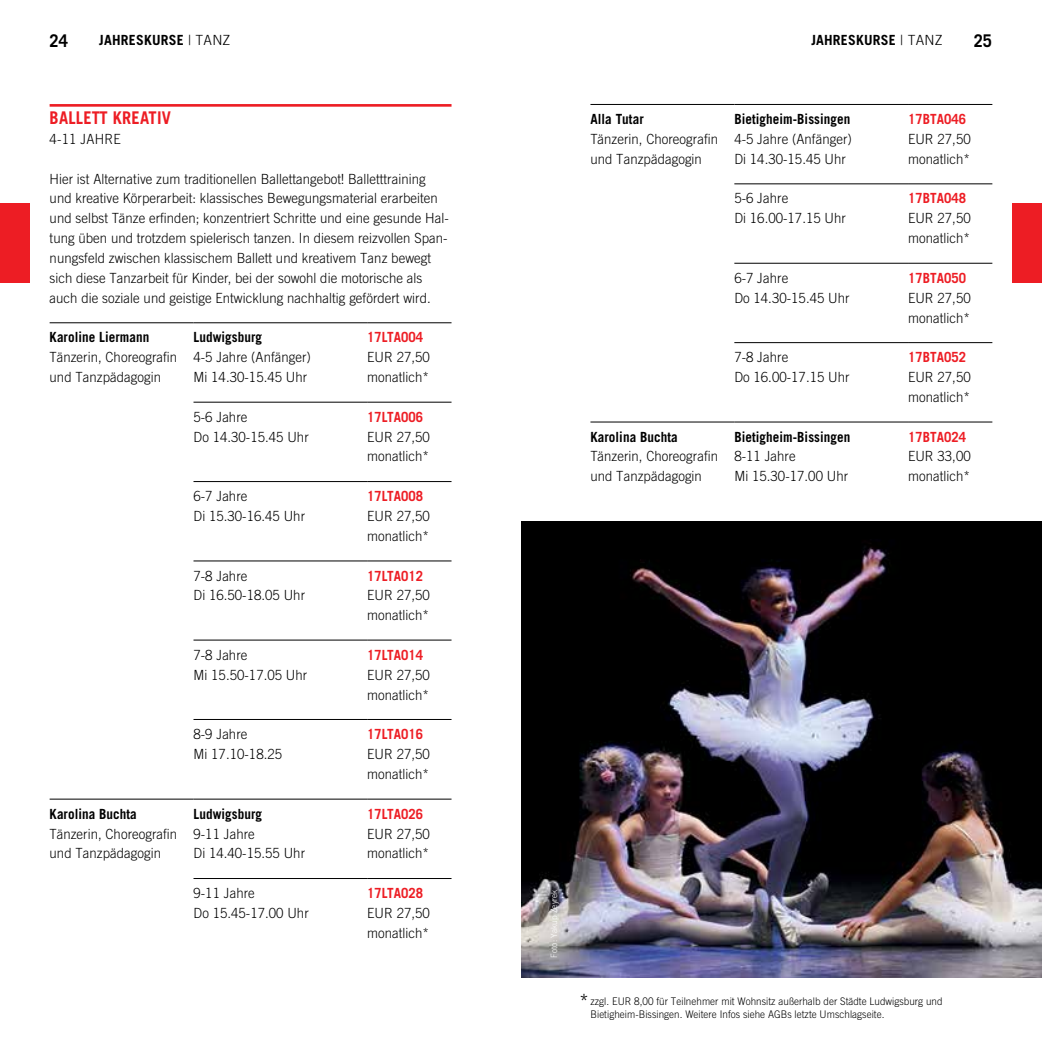
<style>
.page{position:relative;width:1042px;height:1042px;background:#fff}
.page>*{position:absolute;margin:0;border:0;box-sizing:border-box;transform-origin:0 0}
.t1{font:300 21px "Ludwigsburg Trade Gothic";color:#000;scale:.94 1}
.t2{font:700 17.5px "Ludwigsburg Trade Gothic";color:#ed1d24;scale:.94 1}
.t3{font:700 17.5px "Ludwigsburg Trade Gothic";color:#000;scale:.94 1}
.t4{font:300 14px/19.8px "Ludwigsburg Trade Gothic";letter-spacing:-.01em;color:#000;scale:.94 1}
.t5{font:700 14px "Ludwigsburg Trade Gothic";letter-spacing:-.01em;color:#000;scale:.94 1}
.t6{font:700 14px "Ludwigsburg Trade Gothic";letter-spacing:-.01em;color:#ed1d24;scale:.94 1}
.t7{font:700 14px "Ludwigsburg Trade Gothic";letter-spacing:-.01em;color:#000}
.t8{font:300 10.5px/12.6px "Ludwigsburg Trade Gothic";letter-spacing:-.01em;color:#000;scale:.94 1}
.t9{font:300 8.75px "Ludwigsburg Trade Gothic";letter-spacing:-.01em;color:#fff;scale:.94 1}
.s1{font-weight:300}
</style>
<div class="page">
<img style="left:521px;top:521px;width:521px;height:456px">
<hr style="left:50px;top:104px;width:401px;height:3px;background:#ed1d24">
<hr style="left:50px;top:322px;width:143px;height:1px;background:#000">
<hr style="left:193px;top:322px;width:174px;height:1px;background:#000">
<hr style="left:367px;top:322px;width:84px;height:1px;background:#000">
<hr style="left:193px;top:402px;width:174px;height:1px;background:#000">
<hr style="left:367px;top:402px;width:84px;height:1px;background:#000">
<hr style="left:193px;top:481px;width:174px;height:1px;background:#000">
<hr style="left:367px;top:481px;width:84px;height:1px;background:#000">
<hr style="left:193px;top:561px;width:174px;height:1px;background:#000">
<hr style="left:367px;top:561px;width:84px;height:1px;background:#000">
<hr style="left:193px;top:640px;width:174px;height:1px;background:#000">
<hr style="left:367px;top:640px;width:84px;height:1px;background:#000">
<hr style="left:193px;top:719px;width:174px;height:1px;background:#000">
<hr style="left:367px;top:719px;width:84px;height:1px;background:#000">
<hr style="left:50px;top:799px;width:143px;height:1px;background:#000">
<hr style="left:193px;top:799px;width:174px;height:1px;background:#000">
<hr style="left:367px;top:799px;width:84px;height:1px;background:#000">
<hr style="left:193px;top:878px;width:174px;height:1px;background:#000">
<hr style="left:367px;top:878px;width:84px;height:1px;background:#000">
<hr style="left:590px;top:104px;width:144px;height:1px;background:#000">
<hr style="left:734px;top:104px;width:174px;height:1px;background:#000">
<hr style="left:908px;top:104px;width:84px;height:1px;background:#000">
<hr style="left:734px;top:184px;width:174px;height:1px;background:#000">
<hr style="left:908px;top:184px;width:84px;height:1px;background:#000">
<hr style="left:734px;top:263px;width:174px;height:1px;background:#000">
<hr style="left:908px;top:263px;width:84px;height:1px;background:#000">
<hr style="left:734px;top:342px;width:174px;height:1px;background:#000">
<hr style="left:908px;top:342px;width:84px;height:1px;background:#000">
<hr style="left:590px;top:422px;width:144px;height:1px;background:#000">
<hr style="left:734px;top:422px;width:174px;height:1px;background:#000">
<hr style="left:908px;top:422px;width:84px;height:1px;background:#000">
<div style="left:1012px;top:203px;width:30px;height:80px;background:#ed1d24"></div>
<div style="left:0;top:203px;width:30px;height:80px;background:#ed1d24"></div>
<p class="t3" style="left:50px;top:30px;width:21px">24</p>
<p class="t3" style="left:974px;top:30px;width:21px">25</p>
<p class="t7" style="left:99px;top:31px;width:133px">JAHRESKURSE <span class="s1">| TANZ</span></p>
<p class="t7" style="left:811px;top:31px;width:133px">JAHRESKURSE <span class="s1">| TANZ</span></p>
<p class="t2" style="left:50px;top:107px;width:131px">BALLETT KREATIV</p>
<p class="t4" style="left:50px;top:129px;width:78px">4-11 JAHRE</p>
<p class="t4" style="left:50px;top:168px;width:426px">Hier ist Alternative zum traditionellen Ballettangebot! Balletttraining und kreative Körperarbeit: klassisches Bewegungsmaterial erarbeiten und selbst Tänze erfinden; konzentriert Schritte und eine gesunde Hal&shy;tung üben und trotzdem spielerisch tanzen. In diesem reizvollen Span&shy;nungsfeld zwischen klassischem Ballett und kreativem Tanz bewegt sich diese Tanzarbeit für Kinder, bei der sowohl die motorische als auch die soziale und geistige Entwicklung nachhaltig gefördert wird.</p>
<p class="t5" style="left:50px;top:329px;width:108px">Karoline Liermann</p>
<p class="t5" style="left:193px;top:329px;width:75px">Ludwigsburg</p>
<p class="t6" style="left:367px;top:329px;width:61px">17LTA004</p>
<p class="t4" style="left:50px;top:347px;width:137px">Tänzerin, Choreografin und Tanzpädagogin</p>
<p class="t4" style="left:193px;top:347px;width:127px">4-5 Jahre (Anfänger)</p>
<p class="t4" style="left:367px;top:347px;width:68px">EUR 27,50</p>
<p class="t4" style="left:193px;top:367px;width:123px">Mi 14.30-15.45 Uhr</p>
<p class="t4" style="left:367px;top:367px;width:68px">monatlich*</p>
<p class="t4" style="left:193px;top:407px;width:59px">5-6 Jahre</p>
<p class="t6" style="left:367px;top:408px;width:61px">17LTA006</p>
<p class="t4" style="left:193px;top:426px;width:124px">Do 14.30-15.45 Uhr</p>
<p class="t4" style="left:367px;top:426px;width:68px">EUR 27,50 monatlich*</p>
<p class="t4" style="left:193px;top:486px;width:59px">6-7 Jahre</p>
<p class="t6" style="left:367px;top:487px;width:61px">17LTA008</p>
<p class="t4" style="left:193px;top:506px;width:120px">Di 15.30-16.45 Uhr</p>
<p class="t4" style="left:367px;top:506px;width:68px">EUR 27,50 monatlich*</p>
<p class="t4" style="left:193px;top:565px;width:59px">7-8 Jahre</p>
<p class="t6" style="left:367px;top:567px;width:61px">17LTA012</p>
<p class="t4" style="left:193px;top:585px;width:120px">Di 16.50-18.05 Uhr</p>
<p class="t4" style="left:367px;top:585px;width:68px">EUR 27,50 monatlich*</p>
<p class="t4" style="left:193px;top:645px;width:59px">7-8 Jahre</p>
<p class="t6" style="left:367px;top:646px;width:61px">17LTA014</p>
<p class="t4" style="left:193px;top:665px;width:123px">Mi 15.50-17.05 Uhr</p>
<p class="t4" style="left:367px;top:665px;width:68px">EUR 27,50 monatlich*</p>
<p class="t4" style="left:193px;top:724px;width:59px">8-9 Jahre</p>
<p class="t6" style="left:367px;top:726px;width:61px">17LTA016</p>
<p class="t4" style="left:193px;top:744px;width:96px">Mi 17.10-18.25</p>
<p class="t4" style="left:367px;top:744px;width:68px">EUR 27,50 monatlich*</p>
<p class="t5" style="left:50px;top:805px;width:94px">Karolina Buchta</p>
<p class="t5" style="left:193px;top:805px;width:75px">Ludwigsburg</p>
<p class="t6" style="left:367px;top:805px;width:61px">17LTA026</p>
<p class="t4" style="left:50px;top:823px;width:137px">Tänzerin, Choreografin und Tanzpädagogin</p>
<p class="t4" style="left:193px;top:823px;width:67px">9-11 Jahre</p>
<p class="t4" style="left:367px;top:823px;width:68px">EUR 27,50</p>
<p class="t4" style="left:193px;top:843px;width:120px">Di 14.40-15.55 Uhr</p>
<p class="t4" style="left:367px;top:843px;width:68px">monatlich*</p>
<p class="t4" style="left:193px;top:883px;width:67px">9-11 Jahre</p>
<p class="t6" style="left:367px;top:884px;width:61px">17LTA028</p>
<p class="t4" style="left:193px;top:903px;width:124px">Do 15.45-17.00 Uhr</p>
<p class="t4" style="left:367px;top:903px;width:68px">EUR 27,50 monatlich*</p>
<p class="t5" style="left:590px;top:110px;width:58px">Alla Tutar</p>
<p class="t5" style="left:734px;top:110px;width:125px">Bietigheim-Bissingen</p>
<p class="t6" style="left:908px;top:110px;width:64px">17BTA046</p>
<p class="t4" style="left:590px;top:129px;width:137px">Tänzerin, Choreografin und Tanzpädagogin</p>
<p class="t4" style="left:734px;top:129px;width:127px">4-5 Jahre (Anfänger)</p>
<p class="t4" style="left:908px;top:129px;width:68px">EUR 27,50</p>
<p class="t4" style="left:734px;top:149px;width:120px">Di 14.30-15.45 Uhr</p>
<p class="t4" style="left:908px;top:149px;width:68px">monatlich*</p>
<p class="t4" style="left:734px;top:188px;width:59px">5-6 Jahre</p>
<p class="t6" style="left:908px;top:190px;width:64px">17BTA048</p>
<p class="t4" style="left:734px;top:208px;width:120px">Di 16.00-17.15 Uhr</p>
<p class="t4" style="left:908px;top:208px;width:68px">EUR 27,50 monatlich*</p>
<p class="t4" style="left:734px;top:268px;width:59px">6-7 Jahre</p>
<p class="t6" style="left:908px;top:269px;width:64px">17BTA050</p>
<p class="t4" style="left:734px;top:288px;width:124px">Do 14.30-15.45 Uhr</p>
<p class="t4" style="left:908px;top:288px;width:68px">EUR 27,50 monatlich*</p>
<p class="t4" style="left:734px;top:347px;width:59px">7-8 Jahre</p>
<p class="t6" style="left:908px;top:349px;width:64px">17BTA052</p>
<p class="t4" style="left:734px;top:367px;width:124px">Do 16.00-17.15 Uhr</p>
<p class="t4" style="left:908px;top:367px;width:68px">EUR 27,50 monatlich*</p>
<p class="t5" style="left:590px;top:428px;width:94px">Karolina Buchta</p>
<p class="t5" style="left:734px;top:428px;width:125px">Bietigheim-Bissingen</p>
<p class="t6" style="left:908px;top:428px;width:64px">17BTA024</p>
<p class="t4" style="left:590px;top:446px;width:137px">Tänzerin, Choreografin und Tanzpädagogin</p>
<p class="t4" style="left:734px;top:446px;width:67px">8-11 Jahre</p>
<p class="t4" style="left:908px;top:446px;width:68px">EUR 33,00</p>
<p class="t4" style="left:734px;top:466px;width:123px">Mi 15.30-17.00 Uhr</p>
<p class="t4" style="left:908px;top:466px;width:68px">monatlich*</p>
<p class="t9" style="left:549px;top:957px;width:74px;rotate:-90deg">Foto: Yakup Zeyrek</p>
<h1 class="t1" style="left:579px;top:989px;width:12px">*</h1>
<p class="t8" style="left:590px;top:994px;width:376px">zzgl. EUR 8,00 für Teilnehmer mit Wohnsitz außerhalb der Städte Ludwigsburg und<br>Bietigheim-Bissingen. Weitere Infos siehe AGBs letzte Umschlagseite.</p>
</div>
